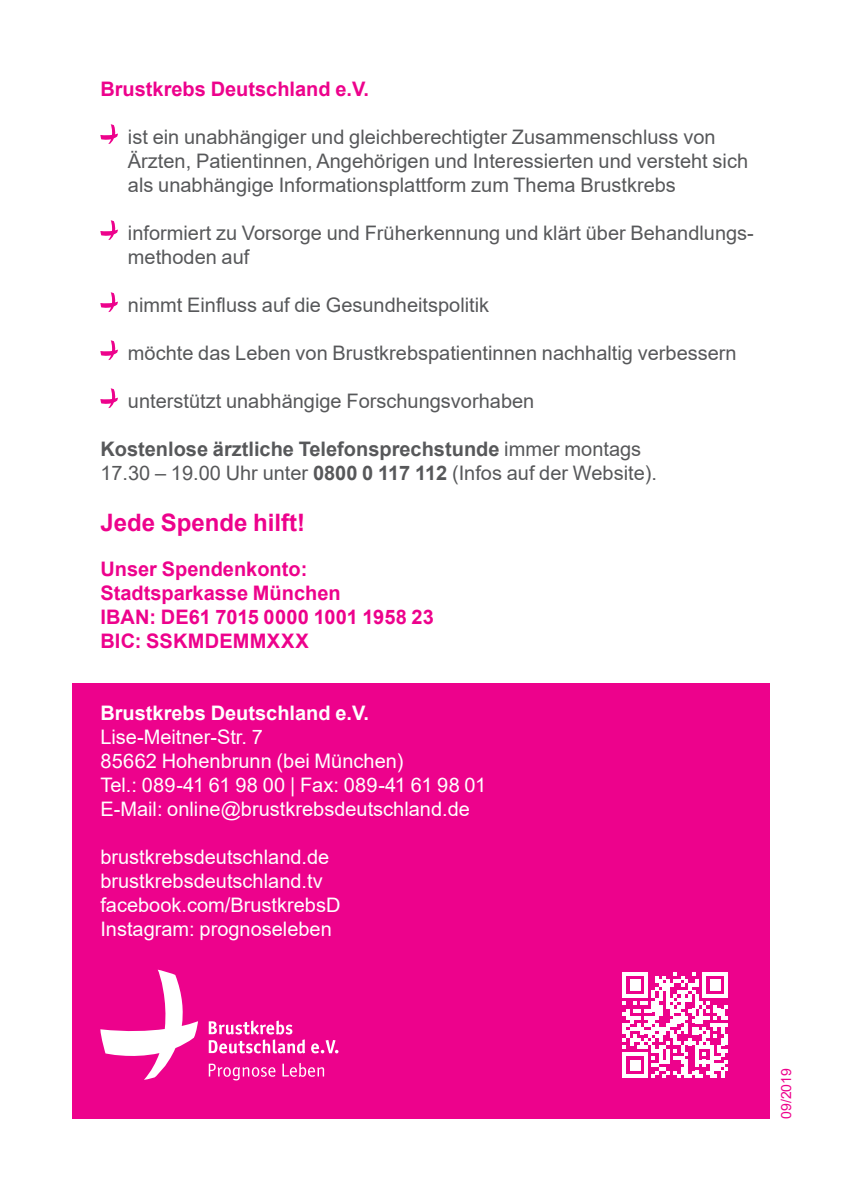
<style>
.page{position:relative;width:842px;height:1191px;background:#fff}
.page>*{position:absolute;margin:0;border:0;box-sizing:border-box;transform-origin:0 0}
.t1{font:700 24px "Arial";color:#ed028c}
.t2{font:20px/24px "Arial";color:#57585a}
.t3{font:20px/24px "Arial";color:#fff}
.t4{font:700 20px/24px "Arial";color:#ed028c}
.t5{font:700 20px "Arial";color:#fff}
.t6{font:14px "Arial";color:#ed028c}
.s1{font-weight:700}
</style>
<div class="page">
<svg style="left:100px;top:124px;width:18px;height:20px"></svg>
<svg style="left:100px;top:220px;width:18px;height:20px"></svg>
<svg style="left:100px;top:292px;width:18px;height:20px"></svg>
<svg style="left:100px;top:340px;width:18px;height:20px"></svg>
<svg style="left:100px;top:388px;width:18px;height:20px"></svg>
<div style="left:72px;top:683px;width:698px;height:436px;background:#ed028c"></div>
<svg style="left:622px;top:972px;width:106px;height:106px"></svg>
<svg style="left:209px;top:1063px;width:66px;height:17px"></svg>
<svg style="left:282px;top:1063px;width:42px;height:13px"></svg>
<svg style="left:100px;top:969px;width:98px;height:110px"></svg>
<svg style="left:209px;top:1020px;width:96px;height:33px"></svg>
<svg style="left:311px;top:1040px;width:27px;height:13px"></svg>
<p class="t4" style="left:100px;top:77px;width:270px">Brustkrebs Deutschland e.V.</p>
<p class="t2" style="left:128px;top:125px;width:622px">ist ein unabhängiger und gleichberechtigter Zusammenschluss von<br>Ärzten, Patientinnen, Angehörigen und Interessierten und versteht sich als unabhängige Informationsplattform zum Thema Brustkrebs</p>
<p class="t2" style="left:128px;top:221px;width:627px">informiert zu Vorsorge und Früherkennung und klärt über Behandlungs&shy;methoden auf</p>
<p class="t2" style="left:128px;top:293px;width:363px">nimmt Einfluss auf die Gesundheitspolitik</p>
<p class="t2" style="left:128px;top:341px;width:610px">möchte das Leben von Brustkrebspatientinnen nachhaltig verbessern</p>
<p class="t2" style="left:128px;top:389px;width:408px">unterstützt unabhängige Forschungsvorhaben</p>
<p class="t2" style="left:100px;top:437px;width:558px"><span class="s1">Kostenlose ärztliche Telefonsprechstunde</span> immer montags<br>17.30 – 19.00 Uhr unter <span class="s1">0800 0 117 112</span> (Infos auf der Website).</p>
<p class="t1" style="left:100px;top:505px;width:206px">Jede Spende hilft!</p>
<p class="t4" style="left:100px;top:557px;width:335px">Unser Spendenkonto:<br>Stadtsparkasse München<br>IBAN: DE61 7015 0000 1001 1958 23<br>BIC: SSKMDEMMXXX</p>
<p class="t5" style="left:100px;top:699px;width:270px">Brustkrebs Deutschland e.V.</p>
<p class="t3" style="left:100px;top:725px;width:387px">Lise-Meitner-Str. 7<br>85662 Hohenbrunn (bei München)<br>Tel.: 089-41 61 98 00 | Fax: 089-41 61 98 01<br>E-Mail: online@brustkrebsdeutschland.de</p>
<p class="t3" style="left:100px;top:845px;width:242px">brustkrebsdeutschland.de brustkrebsdeutschland.tv facebook.com/BrustkrebsD<br>Instagram: prognoseleben</p>
<p class="t6" style="left:776px;top:1118px;width:52px;rotate:-90deg">09/2019</p>
</div>
